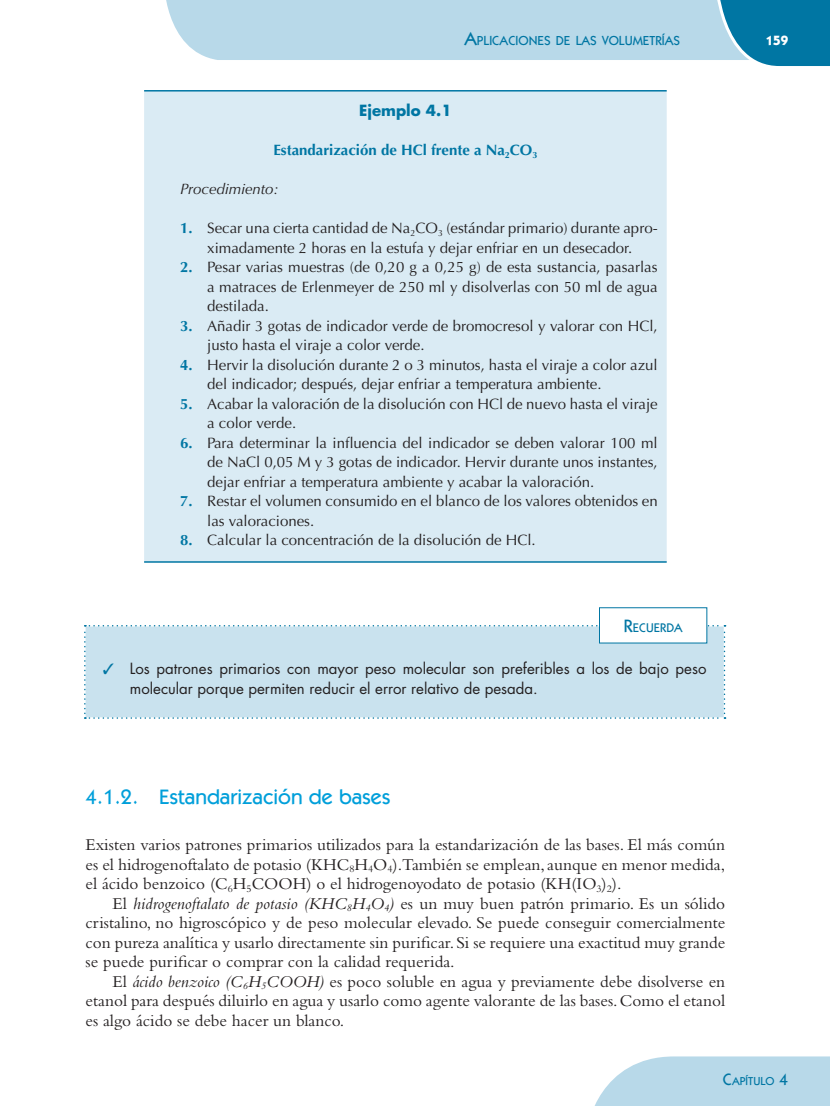
<style>
.page{position:relative;width:830px;height:1106px;background:#fff}
.page>*{position:absolute;margin:0;border:0;box-sizing:border-box;transform-origin:0 0}
.t1{font:500 21px "ITC Kabel Std";color:#009fda}
.t2{font:17.25px/19.5px "Bembo Std";color:#231f20;text-align:justify}
.t3{font:15px/19.5px "Optima LT Std";color:#231f20}
.t4{font:15px/19.5px "Futura Std";color:#231f20}
.t5{font:700 15px "Optima LT Std";color:#0076a3}
.t6{font:italic 15px "Optima LT Std";color:#231f20}
.t7{font:700 15px "Futura Std";color:#0076a3}
.t8{font:700 13.5px "ITC Kabel Std";color:#fff}
.t9{font:500 13.2px "ITC Kabel Std";color:#0076a3}
.t10{font:500 12.6px "ITC Kabel Std";color:#0076a3}
.t11{font:500 11.55px "ITC Kabel Std";color:#0076a3}
.s1{font-size:18.75px}
.s2{font-weight:700;color:#0076a3}
.s3{font-size:18px}
.s4{color:#0076a3}
.s5{font-style:italic}
.s6{font-size:16.5px}
</style>
<div class="page">
<div style="left:166px;top:0;width:547px;height:60px;background:#b8d9e9"></div>
<svg style="left:713px;top:0;width:116px;height:66px;background:#278bb1"></svg>
<svg style="left:594px;top:1056px;width:235px;height:50px;background:#bfdceb"></svg>
<div style="left:144px;top:91px;width:522px;height:470px;background:#daebf4"></div>
<hr style="left:144px;top:90px;width:522px;height:1px;background:#0076a3">
<hr style="left:144px;top:561px;width:522px;height:1px;background:#0076a3">
<div style="left:84px;top:625px;width:641px;height:93px;background:#c9e2ee"></div>
<p class="t9" style="left:464px;top:33px;width:217px"><span class="s1">A</span>PLICACIONES DE LAS VOLUMETRÍAS</p>
<p class="t8" style="left:765px;top:32px;width:24px">159</p>
<p class="t7" style="left:359px;top:101px;width:94px">Ejemplo 4.1</p>
<p class="t5" style="left:273px;top:141px;width:265px">Estandarización de HCl frente a Na<sub>2</sub>CO<sub>3</sub></p>
<p class="t6" style="left:180px;top:180px;width:100px">Procedimiento:</p>
<p class="t3" style="left:180px;top:219px;width:479px;text-align:center"><span class="s2">1.</span> Secar una cierta cantidad de Na<sub>2</sub>CO<sub>3</sub> (estándar primario) durante apro&shy;ximadamente 2 horas en la estufa y dejar enfriar en un desecador.</p>
<p class="t3" style="left:207px;top:258px;width:452px;text-align:justify;text-indent:-27px"><span class="s2">2.</span> Pesar varias muestras (de 0,20 g a 0,25 g) de esta sustancia, pasarlas a matraces de Erlenmeyer de 250 ml y disolverlas con 50 ml de agua destilada.</p>
<p class="t3" style="left:207px;top:316px;width:452px;text-indent:-27px"><span class="s2">3.</span> Añadir 3 gotas de indicador verde de bromocresol y valorar con HCl, justo hasta el viraje a color verde.</p>
<p class="t3" style="left:207px;top:355px;width:452px;text-indent:-27px"><span class="s2">4.</span> Hervir la disolución durante 2 o 3 minutos, hasta el viraje a color azul del indicador; después, dejar enfriar a temperatura ambiente.</p>
<p class="t3" style="left:207px;top:394px;width:452px;text-indent:-27px"><span class="s2">5.</span> Acabar la valoración de la disolución con HCl de nuevo hasta el viraje a color verde.</p>
<p class="t3" style="left:207px;top:433px;width:452px;text-align:justify;text-indent:-27px"><span class="s2">6.</span> Para determinar la influencia del indicador se deben valorar 100 ml de NaCl 0,05 M y 3 gotas de indicador. Hervir durante unos instantes, dejar enfriar a temperatura ambiente y acabar la valoración.</p>
<p class="t3" style="left:207px;top:492px;width:452px;text-indent:-27px"><span class="s2">7.</span> Restar el volumen consumido en el blanco de los valores obtenidos en las valoraciones.</p>
<p class="t3" style="left:180px;top:531px;width:357px"><span class="s2">8.</span> Calcular la concentración de la disolución de HCl.</p>
<p class="t10" style="left:623px;top:620px;width:60px"><span class="s3">R</span>ECUERDA</p>
<p class="t4" style="left:130px;top:659px;width:578px;text-indent:-27px"><span class="s4">✓</span> Los patrones primarios con mayor peso molecular son preferibles a los de bajo peso molecular porque permiten reducir el error relativo de pesada.</p>
<h1 class="t1" style="left:86px;top:784px;width:306px">4.1.2. Estandarización de bases</h1>
<p class="t2" style="left:86px;top:834px;width:641px">Existen varios patrones primarios utilizados para la estandarización de las bases. El más común es el hidrogenoftalato de potasio (KHC<sub>8</sub>H<sub>4</sub>O<sub>4</sub>).También se emplean, aunque en menor medida, el ácido benzoico (C<sub>6</sub>H<sub>5</sub>COOH) o el hidrogenoyodato de potasio (KH(IO<sub>3</sub>)<sub>2</sub>).</p>
<p class="t2" style="left:85px;top:893px;width:641px;text-indent:27px">El <span class="s5">hidrogenoftalato de potasio (KHC</span><sub>8</sub><span class="s5">H</span><sub>4</sub><span class="s5">O</span><sub>4</sub><span class="s5">)</span> es un muy buen patrón primario. Es un sólido cristalino, no higroscópico y de peso molecular elevado. Se puede conseguir comercialmente con pureza analítica y usarlo directamente sin purificar. Si se requiere una exactitud muy grande se puede purificar o comprar con la calidad requerida.</p>
<p class="t2" style="left:85px;top:971px;width:641px;text-indent:27px">El <span class="s5">ácido benzoico (C</span><sub>6</sub><span class="s5">H</span><sub>5</sub><span class="s5">COOH)</span> es poco soluble en agua y previamente debe disolverse en etanol para después diluirlo en agua y usarlo como agente valorante de las bases. Como el etanol es algo ácido se debe hacer un blanco.</p>
<p class="t11" style="left:722px;top:1074px;width:67px"><span class="s6">C</span>APÍTULO <span class="s6">4</span></p>
</div>
